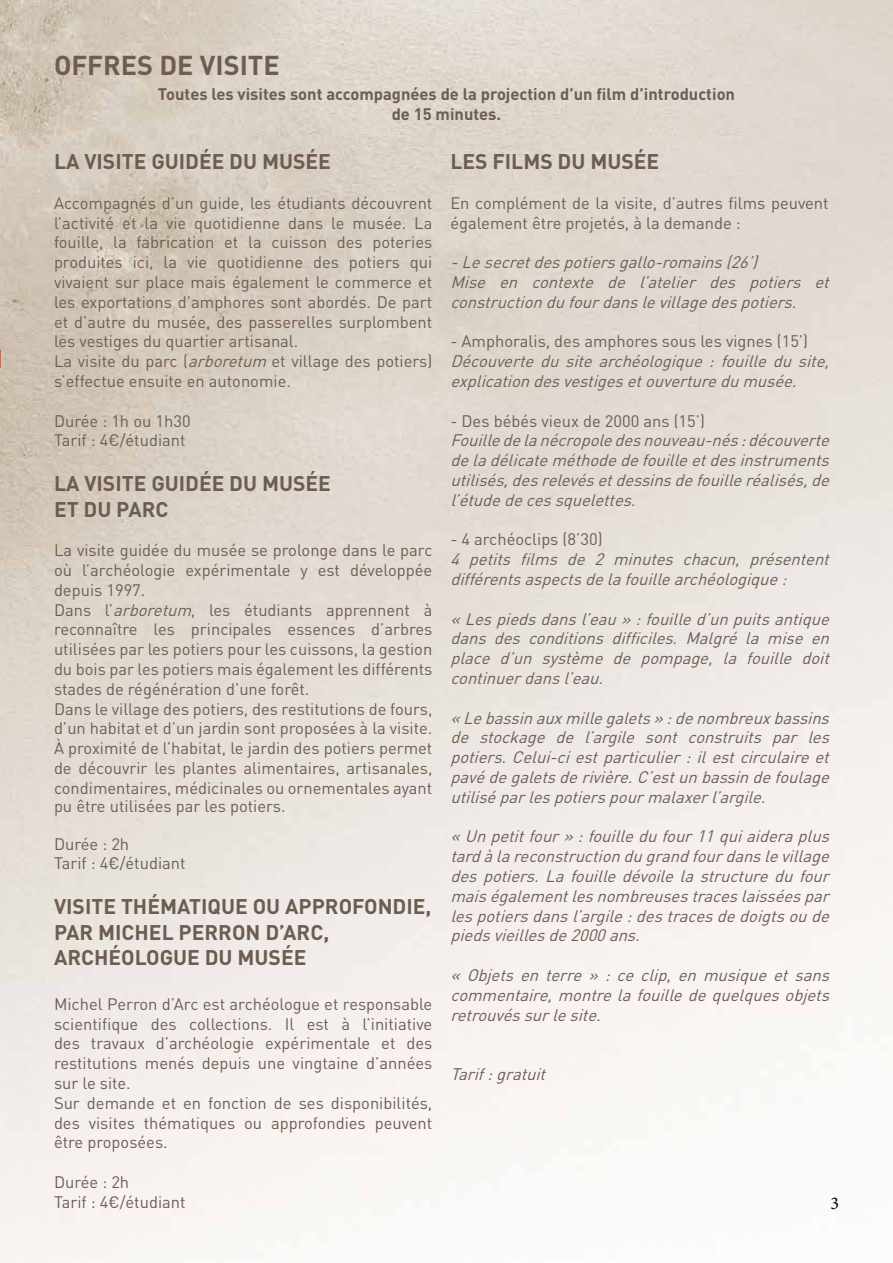
<style>
.page{position:relative;width:893px;height:1263px;background:#fff}
.page>*{position:absolute;margin:0;border:0;box-sizing:border-box;transform-origin:0 0}
.t1{font:700 27px "DIN Pro";color:#6e5d51}
.t2{font:700 21px/25.2px "DIN Pro";color:#6d5d51}
.t3{font:18px "Minion Pro";color:#000}
.t4{font:16.5px/19.8px "DIN Pro";color:#6d5d51}
.t5{font:italic 16.5px/19.8px "DIN Pro";color:#6d5d51;text-align:justify}
.t6{font:700 16.5px/19.8px "DIN Pro";color:#6d5d51;text-align:center}
.s1{font-style:italic}
</style>
<div class="page">
<img style="left:0;top:0;width:1px;height:1263px">
<svg style="left:0;top:351px;width:1px;height:17px"></svg>
<h1 class="t1" style="left:54px;top:47px;width:227px">OFFRES DE VISITE</h1>
<p class="t6" style="left:158px;top:84px;width:579px">Toutes les visites sont accompagnées de la projection d’un film d’introduction de 15 minutes.</p>
<p class="t2" style="left:54px;top:148px;width:278px">LA VISITE GUIDÉE DU MUSÉE</p>
<p class="t4" style="left:54px;top:192px;width:380px">Accompagnés d’un guide, les étudiants découvrent l’activité et la vie quotidienne dans le musée. La fouille, la fabrication et la cuisson des poteries produites ici, la vie quotidienne des potiers qui vivaient sur place mais également le commerce et les exportations d’amphores sont abordés. De part et d’autre du musée, des passerelles surplombent les vestiges du quartier artisanal.<br>La visite du parc (<span class="s1">arboretum</span> et village des potiers) s’effectue ensuite en autonomie.</p>
<p class="t4" style="left:54px;top:410px;width:138px">Durée : 1h ou 1h30<br>Tarif : 4€/étudiant</p>
<p class="t2" style="left:54px;top:470px;width:278px">LA VISITE GUIDÉE DU MUSÉE<br>ET DU PARC</p>
<p class="t4" style="left:54px;top:540px;width:380px">La visite guidée du musée se prolonge dans le parc où l’archéologie expérimentale y est développée depuis 1997.<br>Dans l’<span class="s1">arboretum</span>, les étudiants apprennent à reconnaître les principales essences d’arbres utilisées par les potiers pour les cuissons, la gestion du bois par les potiers mais également les différents stades de régénération d’une forêt.<br>Dans le village des potiers, des restitutions de fours, d’un habitat et d’un jardin sont proposées à la visite.<br>À proximité de l’habitat, le jardin des potiers permet de découvrir les plantes alimentaires, artisanales, condimentaires, médicinales ou ornementales ayant</p>
<p class="t4" style="left:54px;top:795px;width:233px">pu être utilisées par les potiers.</p>
<p class="t4" style="left:54px;top:833px;width:133px">Durée : 2h<br>Tarif : 4€/étudiant</p>
<p class="t2" style="left:54px;top:893px;width:379px">VISITE THÉMATIQUE OU APPROFONDIE,<br>PAR MICHEL PERRON D’ARC,<br>ARCHÉOLOGUE DU MUSÉE</p>
<p class="t4" style="left:54px;top:993px;width:380px">Michel Perron d’Arc est archéologue et responsable scientifique des collections. Il est à l’initiative des travaux d’archéologie expérimentale et des restitutions menés depuis une vingtaine d’années sur le site.<br>Sur demande et en fonction de ses disponibilités, des visites thématiques ou approfondies peuvent être proposées.</p>
<p class="t4" style="left:54px;top:1171px;width:133px">Durée : 2h<br>Tarif : 4€/étudiant</p>
<p class="t2" style="left:450px;top:148px;width:210px">LES FILMS DU MUSÉE</p>
<p class="t4" style="left:450px;top:192px;width:380px">En complément de la visite, d’autres films peuvent également être projetés, à la demande :</p>
<p class="t5" style="left:450px;top:252px;width:386px;text-align:left">-Lesecretdespotiersgallo-romains(26’)<br>Mise en contexte de l’atelier des potiers et constructiondufourdanslevillagedespotiers.</p>
<p class="t4" style="left:450px;top:331px;width:359px">- Amphoralis, des amphores sous les vignes (15’)</p>
<p class="t5" style="left:450px;top:351px;width:385px">Découverte du site archéologique : fouille du site, explicationdesvestigesetouverturedumusée.</p>
<p class="t4" style="left:450px;top:410px;width:256px">- Des bébés vieux de 2000 ans (15’)</p>
<p class="t5" style="left:450px;top:430px;width:386px">Fouilledelanécropoledesnouveau-nés:découverte deladélicateméthodedefouilleetdesinstruments utilisés,desrelevésetdessinsdefouilleréalisés,de l’étudedecessquelettes.</p>
<p class="t4" style="left:450px;top:529px;width:154px">- 4 archéoclips (8’30)</p>
<p class="t5" style="left:450px;top:549px;width:385px">4 petits films de 2 minutes chacun, présentent différentsaspectsdelafouillearchéologique:</p>
<p class="t5" style="left:450px;top:608px;width:386px">«Lespiedsdansl’eau»:fouilled’unpuitsantique dans des conditions difficiles. Malgré la mise en place d’un système de pompage, la fouille doit continuerdansl’eau.</p>
<p class="t5" style="left:450px;top:707px;width:386px">«Lebassinauxmillegalets»:denombreuxbassins de stockage de l’argile sont construits par les potiers.Celui-ciestparticulier:ilestcirculaireet pavédegaletsderivière.C’estunbassindefoulage utiliséparlespotierspourmalaxerl’argile.</p>
<p class="t5" style="left:450px;top:826px;width:386px">«Unpetitfour»:fouilledufour11quiaideraplus tardàlareconstructiondugrandfourdanslevillage des potiers. La fouille dévoile la structure du four maiségalementlesnombreusestraceslaisséespar lespotiersdansl’argile:destracesdedoigtsoude piedsvieillesde2000ans.</p>
<p class="t5" style="left:450px;top:964px;width:386px">« Objets en terre » : ce clip, en musique et sans commentaire,montrelafouilledequelquesobjets retrouvéssurlesite.</p>
<p class="t5" style="left:450px;top:1063px;width:102px">Tarif:gratuit</p>
<p class="t3" style="left:830px;top:1191px;width:10px">3</p>
</div>
